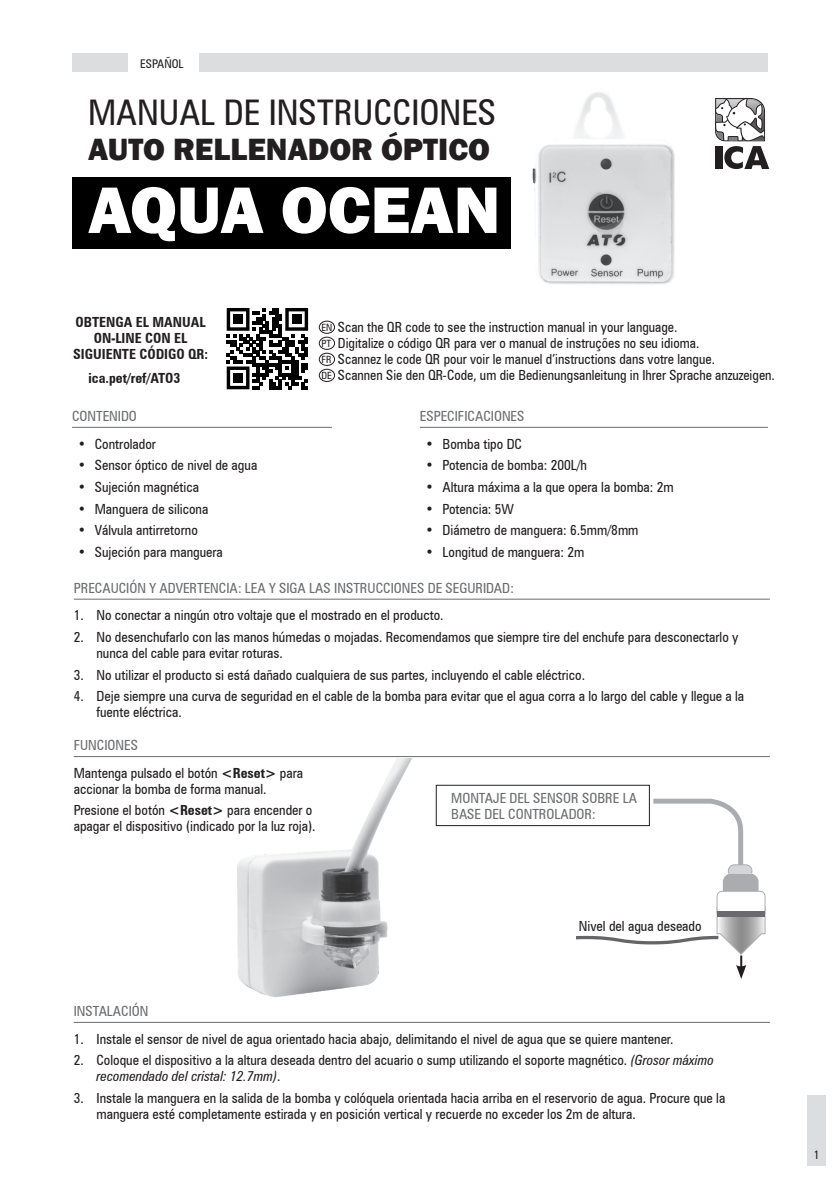
<style>
.page{position:relative;width:840px;height:1191px;background:#fff}
.page>*{position:absolute;margin:0;border:0;box-sizing:border-box;transform-origin:0 0}
.normal_final{font:800 68px "Franklin Gothic";color:#fff}
.normal_final-2{font:condensed 35.4px "Zurich BT";color:#231f20}
.normal_final-3{font:800 31.6px "Franklin Gothic";color:#231f20}
.normal_final-4{font:condensed 14px/16px "Zurich BT";color:#231f20}
.TITULAR{font:condensed 14px/16px "Zurich BT";color:#6c6d70}
.normal_final-5{font:700 condensed 14px/16px "Zurich BT";color:#231f20;text-align:center}
.t1{font:condensed 12px "Zurich BT";color:#231f20}
.normal_final-6{font:condensed 10px "Zurich BT";color:#231f20}
.s1{font-weight:700}
.s2{font-style:italic}
</style>
<div class="page">
<div style="left:807px;top:1094px;width:18px;height:71px;background:#dcdddf"></div>
<div style="left:72px;top:54px;width:56px;height:18px;background:#dcdddf"></div>
<div style="left:199px;top:54px;width:568px;height:18px;background:#dcdddf"></div>
<div style="left:436px;top:785px;width:213px;height:41px;border:1px solid #231f20"></div>
<hr style="left:74px;top:598px;width:695px;height:1px;background:#6c6d70">
<hr style="left:74px;top:756px;width:695px;height:1px;background:#6c6d70">
<hr style="left:74px;top:1022px;width:695px;height:1px;background:#6c6d70">
<div style="left:72px;top:178px;width:438px;height:71px;background:#000"></div>
<svg style="left:715px;top:98px;width:53px;height:71px"></svg>
<hr style="left:72px;top:427px;width:260px;height:1px;background:#6c6d70">
<hr style="left:419px;top:427px;width:348px;height:1px;background:#6c6d70">
<svg style="left:648px;top:796px;width:110px;height:95px"></svg>
<div style="left:716px;top:891px;width:48px;height:25px;border:1px solid #abacb0;border-radius:5px"></div>
<svg style="left:576px;top:907px;width:189px;height:72px"></svg>
<img style="left:532px;top:92px;width:143px;height:192px">
<img style="left:172px;top:758px;width:306px;height:265px">
<svg style="left:226px;top:308px;width:82px;height:81px"></svg>
<div style="left:233px;top:314px;width:10px;height:10px;background:#000"></div>
<div style="left:292px;top:314px;width:9px;height:10px;background:#000"></div>
<div style="left:233px;top:373px;width:10px;height:10px;background:#000"></div>
<div style="left:318px;top:321px;width:17px;height:13px;border:1px solid #231f20;border-radius:50%"></div>
<div style="left:318px;top:337px;width:17px;height:13px;border:1px solid #231f20;border-radius:50%"></div>
<div style="left:318px;top:353px;width:17px;height:13px;border:1px solid #231f20;border-radius:50%"></div>
<div style="left:318px;top:369px;width:17px;height:13px;border:1px solid #231f20;border-radius:50%"></div>
<p class="t1" style="left:140px;top:56px;width:45px">ESPAÑOL</p>
<p class="normal_final-2" style="left:88px;top:91px;width:409px">MANUAL DE INSTRUCCIONES</p>
<p class="normal_final-3" style="left:88px;top:129px;width:403px">AUTO RELLENADOR ÓPTICO</p>
<p class="normal_final" style="left:88px;top:166px;width:413px">AQUA OCEAN</p>
<p class="normal_final-5" style="left:73px;top:314px;width:136px">OBTENGA EL MANUAL<br>ON-LINE CON EL<br>SIGUIENTE CÓDIGO QR:</p>
<p class="normal_final-5" style="left:89px;top:369px;width:93px">ica.pet/ref/ATO3</p>
<p class="TITULAR" style="left:72px;top:408px;width:66px">CONTENIDO</p>
<p class="normal_final-4" style="left:78px;top:435px;width:80px">• Controlador</p>
<p class="normal_final-4" style="left:78px;top:457px;width:181px">• Sensor óptico de nivel de agua</p>
<p class="normal_final-4" style="left:78px;top:479px;width:123px">• Sujeción magnética</p>
<p class="normal_final-4" style="left:78px;top:500px;width:132px">• Manguera de silicona</p>
<p class="normal_final-4" style="left:78px;top:522px;width:121px">• Válvula antirretorno</p>
<p class="normal_final-4" style="left:78px;top:544px;width:147px">• Sujeción para manguera</p>
<p class="normal_final-4" style="left:338px;top:319px;width:341px">Scan the QR code to see the instruction manual in your language.</p>
<p class="normal_final-4" style="left:338px;top:335px;width:362px">Digitalize o código QR para ver o manual de instruções no seu idioma.</p>
<p class="normal_final-4" style="left:338px;top:351px;width:378px">Scannez le code QR pour voir le manuel d’instructions dans votre langue.</p>
<p class="normal_final-4" style="left:338px;top:367px;width:438px">Scannen Sie den QR-Code, um die Bedienungsanleitung in Ihrer Sprache anzuzeigen.</p>
<p class="normal_final-6" style="left:321px;top:321px;width:12px">EN</p>
<p class="normal_final-6" style="left:321px;top:337px;width:11px">PT</p>
<p class="normal_final-6" style="left:321px;top:353px;width:11px">FR</p>
<p class="normal_final-6" style="left:321px;top:369px;width:12px">DE</p>
<p class="TITULAR" style="left:419px;top:408px;width:106px">ESPECIFICACIONES</p>
<p class="normal_final-4" style="left:425px;top:435px;width:98px">• Bomba tipo DC</p>
<p class="normal_final-4" style="left:425px;top:457px;width:163px">• Potencia de bomba: 200L/h</p>
<p class="normal_final-4" style="left:425px;top:479px;width:249px">• Altura máxima a la que opera la bomba: 2m</p>
<p class="normal_final-4" style="left:425px;top:500px;width:90px">• Potencia: 5W</p>
<p class="normal_final-4" style="left:425px;top:522px;width:214px">• Diámetro de manguera: 6.5mm/8mm</p>
<p class="normal_final-4" style="left:425px;top:544px;width:160px">• Longitud de manguera: 2m</p>
<p class="TITULAR" style="left:74px;top:580px;width:441px">PRECAUCIÓN Y ADVERTENCIA: LEA Y SIGA LAS INSTRUCCIONES DE SEGURIDAD:</p>
<p class="normal_final-4" style="left:74px;top:607px;width:371px">1. No conectar a ningún otro voltaje que el mostrado en el producto.</p>
<p class="normal_final-4" style="left:96px;top:629px;width:643px;text-indent:-23px">2. No desenchufarlo con las manos húmedas o mojadas. Recomendamos que siempre tire del enchufe para desconectarlo y nunca del cable para evitar roturas.</p>
<p class="normal_final-4" style="left:74px;top:666px;width:512px">3. No utilizar el producto si está dañado cualquiera de sus partes, incluyendo el cable eléctrico.</p>
<p class="normal_final-4" style="left:96px;top:688px;width:649px;text-indent:-23px">4. Deje siempre una curva de seguridad en el cable de la bomba para evitar que el agua corra a lo largo del cable y llegue a la fuente eléctrica.</p>
<p class="TITULAR" style="left:74px;top:737px;width:66px">FUNCIONES</p>
<p class="normal_final-4" style="left:74px;top:764px;width:231px">Mantenga pulsado el botón <span class="s1">&lt;Reset&gt;</span> para accionar la bomba de forma manual.</p>
<p class="normal_final-4" style="left:74px;top:802px;width:243px">Presione el botón <span class="s1">&lt;Reset&gt;</span> para encender o apagar el dispositivo (indicado por la luz roja).</p>
<p class="TITULAR" style="left:451px;top:789px;width:187px">MONTAJE DEL SENSOR SOBRE LA<br>BASE DEL CONTROLADOR:</p>
<p class="normal_final-4" style="left:578px;top:917px;width:124px">Nivel del agua deseado</p>
<p class="TITULAR" style="left:74px;top:1003px;width:76px">INSTALACIÓN</p>
<p class="normal_final-4" style="left:74px;top:1030px;width:601px">1. Instale el sensor de nivel de agua orientado hacia abajo, delimitando el nivel de agua que se quiere mantener.</p>
<p class="normal_final-4" style="left:96px;top:1052px;width:618px;text-indent:-23px">2. Coloque el dispositivo a la altura deseada dentro del acuario o sump utilizando el soporte magnético. <span class="s2">(Grosor máximo recomendado del cristal: 12.7mm)</span>.</p>
<p class="normal_final-4" style="left:96px;top:1089px;width:630px;text-indent:-23px">3. Instale la manguera en la salida de la bomba y colóquela orientada hacia arriba en el reservorio de agua. Procure que la manguera esté completamente estirada y en posición vertical y recuerde no exceder los 2m de altura.</p>
<p class="t1" style="left:813px;top:1147px;width:7px">1</p>
</div>
